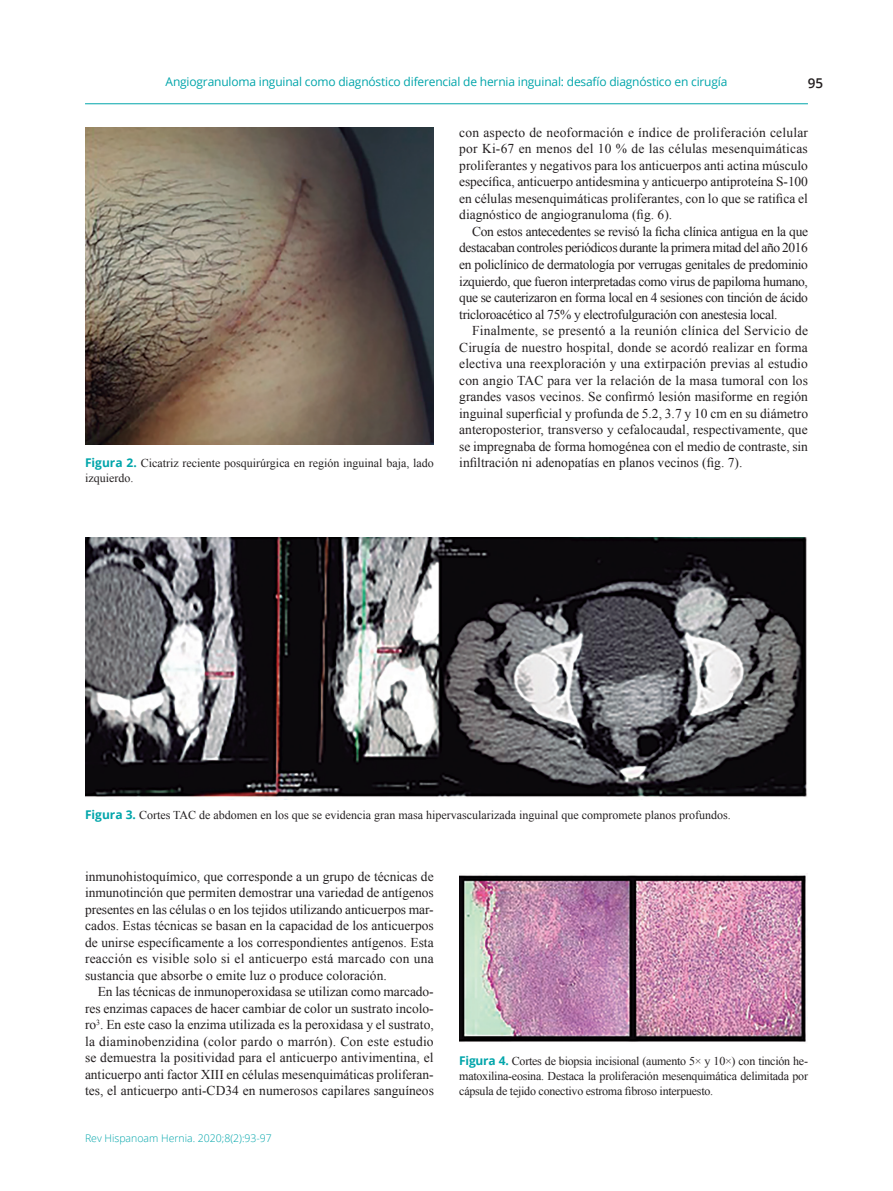
<style>
.page{position:relative;width:893px;height:1191px;background:#fff}
.page>*{position:absolute;margin:0;border:0;box-sizing:border-box;transform-origin:0 0}
.t1{font:13.5px/16.5px "Times New Roman";color:#231f20;text-align:justify}
.t2{font:600 13.5px "Open Sans";color:#231f20}
.t3{font:12px/15px "Times New Roman";color:#231f20}
.t4{font:12px "Open Sans";letter-spacing:-.015em;color:#00a5aa}
.t5{font:300 10.5px "Open Sans";color:#00a5aa}
.s1{font-family:"Open Sans";font-weight:700;color:#00a5aa}
</style>
<div class="page">
<hr style="left:85px;top:103px;width:723px;height:1px;background:#00a5aa">
<img style="left:85px;top:128px;width:349px;height:316px">
<img style="left:459px;top:873px;width:349px;height:169px">
<img style="left:85px;top:537px;width:722px;height:260px">
<p class="t4" style="left:166px;top:74px;width:563px">Angiogranuloma inguinal como diagnóstico diferencial de hernia inguinal: desafío diagnóstico en cirugía</p>
<p class="t1" style="left:459px;top:124px;width:350px">con aspecto de neoformación e índice de proliferación celular por Ki-67 en menos del 10 % de las células mesenquimáticas proliferantes y negativos para los anticuerpos anti actina músculo específica, anticuerpo antidesmina y anticuerpo antiproteína S-100 en células mesenquimáticas proliferantes, con lo que se ratifica el diagnóstico de angiogranuloma (fig. 6).</p>
<p class="t1" style="left:459px;top:223px;width:350px;text-indent:13px">Con estos antecedentes se revisó la ficha clínica antigua en la que destacaban controles periódicos durante la primera mitad del año 2016 en policlínico de dermatología por verrugas genitales de predominio izquierdo, que fueron interpretadas como virus de papiloma humano, que se cauterizaron en forma local en 4 sesiones con tinción de ácido tricloroacético al 75% y electrofulguración con anestesia local.</p>
<p class="t1" style="left:459px;top:322px;width:350px;text-indent:13px">Finalmente, se presentó a la reunión clínica del Servicio de Cirugía de nuestro hospital, donde se acordó realizar en forma electiva una reexploración y una extirpación previas al estudio con angio TAC para ver la relación de la masa tumoral con los grandes vasos vecinos. Se confirmó lesión masiforme en región inguinal superficial y profunda de 5.2, 3.7 y 10 cm en su diámetro anteroposterior, transverso y cefalocaudal, respectivamente, que se impregnaba de forma homogénea con el medio de contraste, sin infiltración ni adenopatías en planos vecinos (fig. 7).</p>
<p class="t2" style="left:808px;top:74px;width:17px">95</p>
<p class="t3" style="left:85px;top:455px;width:350px"><span class="s1">Figura 2.</span> Cicatriz reciente posquirúrgica en región inguinal baja, lado izquierdo.</p>
<p class="t3" style="left:85px;top:807px;width:647px"><span class="s1">Figura 3.</span> Cortes TAC de abdomen en los que se evidencia gran masa hipervascularizada inguinal que compromete planos profundos.</p>
<p class="t1" style="left:85px;top:867px;width:350px">inmunohistoquímico, que corresponde a un grupo de técnicas de inmunotinción que permiten demostrar una variedad de antígenos presentes en las células o en los tejidos utilizando anticuerpos mar&shy;cados. Estas técnicas se basan en la capacidad de los anticuerpos de unirse específicamente a los correspondientes antígenos. Esta reacción es visible solo si el anticuerpo está marcado con una sustancia que absorbe o emite luz o produce coloración.</p>
<p class="t1" style="left:85px;top:983px;width:350px;text-indent:13px">En las técnicas de inmunoperoxidasa se utilizan como marcado&shy;res enzimas capaces de hacer cambiar de color un sustrato incolo&shy;ro<sup>3</sup>. En este caso la enzima utilizada es la peroxidasa y el sustrato, la diaminobenzidina (color pardo o marrón). Con este estudio se demuestra la positividad para el anticuerpo antivimentina, el anticuerpo anti factor XIII en células mesenquimáticas proliferan&shy;tes, el anticuerpo anti-CD34 en numerosos capilares sanguíneos</p>
<p class="t5" style="left:85px;top:1130px;width:188px">Rev Hispanoam Hernia. 2020;8(2):93-97</p>
<p class="t3" style="left:459px;top:1053px;width:350px;text-align:justify"><span class="s1">Figura 4.</span> Cortes de biopsia incisional (aumento 5× y 10×) con tinción he&shy;matoxilina-eosina. Destaca la proliferación mesenquimática delimitada por cápsula de tejido conectivo estroma fibroso interpuesto.</p>
</div>
